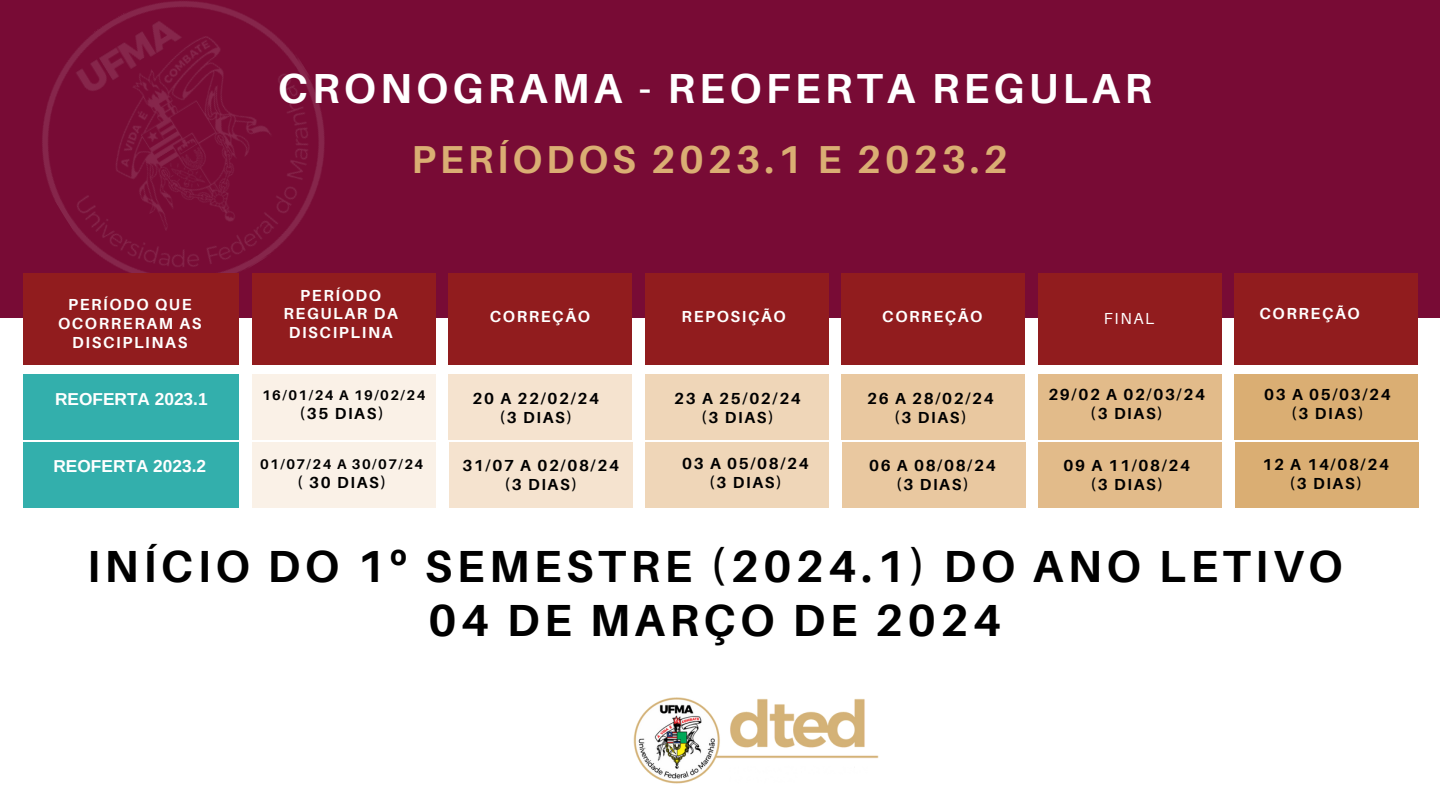
<style>
.page{position:relative;width:1440px;height:810px;background:#fff}
.page>*{position:absolute;margin:0;border:0;box-sizing:border-box;transform-origin:0 0}
.t1{font:700 45px "Aileron";letter-spacing:.1em;color:#000}
.t2{font:700 42px "Aileron";letter-spacing:.1em;color:#fff}
.t3{font:700 39px "Aileron";letter-spacing:.1em;color:#daae73}
.t4{font:700 17.3px "Arimo";color:#fff}
.t5{font:700 16px "Aileron";letter-spacing:.1em;color:#000}
.t6{font:700 16px/18.8px "Aileron";letter-spacing:.1em;color:#fff;text-align:center}
.t7{font:16px "Aileron";letter-spacing:.1em;color:#fff}
.t8{font:700 14px "Aileron";letter-spacing:.1em;color:#000}
.s1{font-family:"Noto Sans"}
</style>
<div class="page">
<div style="left:0;top:0;width:1440px;height:318px;background:#780b35"></div>
<img style="left:42px;top:1px;width:283px;height:272px">
<div style="left:252px;top:273px;width:184px;height:92px;background:#911c1e"></div>
<div style="left:23px;top:375px;width:216px;height:65px;background:#33afac"></div>
<div style="left:252px;top:375px;width:184px;height:65px;background:#faf1e7"></div>
<div style="left:645px;top:375px;width:184px;height:65px;background:#efd6b8"></div>
<div style="left:448px;top:375px;width:184px;height:65px;background:#f5e3cf"></div>
<div style="left:841px;top:375px;width:184px;height:65px;background:#e9c8a0"></div>
<div style="left:1038px;top:375px;width:184px;height:65px;background:#e2bb8a"></div>
<div style="left:23px;top:273px;width:216px;height:92px;background:#911c1e"></div>
<div style="left:448px;top:273px;width:184px;height:92px;background:#911c1e"></div>
<div style="left:645px;top:273px;width:184px;height:92px;background:#911c1e"></div>
<div style="left:841px;top:273px;width:184px;height:92px;background:#911c1e"></div>
<div style="left:1038px;top:273px;width:184px;height:92px;background:#911c1e"></div>
<div style="left:1234px;top:375px;width:184px;height:65px;background:#daae73"></div>
<div style="left:1234px;top:273px;width:184px;height:92px;background:#911c1e"></div>
<img style="left:633px;top:697px;width:246px;height:87px">
<div style="left:23px;top:442px;width:216px;height:65px;background:#33afac"></div>
<div style="left:253px;top:442px;width:183px;height:65px;background:#faf1e7"></div>
<div style="left:646px;top:442px;width:183px;height:65px;background:#efd6b8"></div>
<div style="left:449px;top:442px;width:184px;height:65px;background:#f5e3cf"></div>
<div style="left:842px;top:442px;width:184px;height:65px;background:#e9c8a0"></div>
<div style="left:1039px;top:442px;width:183px;height:65px;background:#e2bb8a"></div>
<div style="left:1235px;top:442px;width:184px;height:65px;background:#daae73"></div>
<p class="t2" style="left:278px;top:62px;width:876px">CRONOGRAMA - REOFERTA REGULAR</p>
<p class="t3" style="left:412px;top:135px;width:598px">PERÍODOS 2023.1 E 2023.2</p>
<p class="t6" style="left:58px;top:295px;width:145px">PERÍODO QUE<br>OCORRERAM AS<br>DISCIPLINAS</p>
<p class="t6" style="left:284px;top:285px;width:116px">PERÍODO<br>REGULAR DA<br>DISCIPLINA</p>
<p class="t6" style="left:490px;top:306px;width:102px">CORREÇÃO</p>
<p class="t6" style="left:682px;top:306px;width:106px">REPOSIÇÃO</p>
<p class="t6" style="left:882px;top:306px;width:102px">CORREÇÃO</p>
<p class="t7" style="left:1104px;top:308px;width:52px">FINAL</p>
<p class="t6" style="left:1260px;top:304px;width:102px">CORREÇÃO</p>
<p class="t4" style="left:55px;top:390px;width:154px">REOFERTA 2023.1</p>
<p class="t8" style="left:262px;top:387px;width:165px">16/01/24 A 19/02/24</p>
<p class="t5" style="left:299px;top:404px;width:86px">(35 DIAS)</p>
<p class="t5" style="left:473px;top:388px;width:128px">20 A 22/02/24</p>
<p class="t5" style="left:499px;top:407px;width:74px">(3 DIAS)</p>
<p class="t5" style="left:674px;top:388px;width:128px">23 A 25/02/24</p>
<p class="t5" style="left:701px;top:407px;width:74px">(3 DIAS)</p>
<p class="t5" style="left:867px;top:388px;width:128px">26 A 28/02/24</p>
<p class="t5" style="left:894px;top:407px;width:74px">(3 DIAS)</p>
<p class="t5" style="left:1048px;top:385px;width:158px">29/02 A 02/03/24</p>
<p class="t5" style="left:1090px;top:404px;width:74px">(3 DIAS)</p>
<p class="t5" style="left:1264px;top:385px;width:128px">03 A 05/03/24</p>
<p class="t5" style="left:1291px;top:404px;width:74px">(3 DIAS)</p>
<p class="t4" style="left:54px;top:457px;width:154px">REOFERTA 2023.2</p>
<p class="t8" style="left:260px;top:455px;width:165px">01/07/24 A 30/07/24</p>
<p class="t5" style="left:297px;top:472px;width:91px">( 30 DIAS)</p>
<p class="t5" style="left:462px;top:456px;width:158px">31/07 A 02/08/24</p>
<p class="t5" style="left:504px;top:474px;width:74px">(3 DIAS)</p>
<p class="t5" style="left:682px;top:453px;width:128px">03 A 05/08/24</p>
<p class="t5" style="left:709px;top:472px;width:74px">(3 DIAS)</p>
<p class="t5" style="left:869px;top:456px;width:128px">06 A 08/08/24</p>
<p class="t5" style="left:896px;top:474px;width:74px">(3 DIAS)</p>
<p class="t5" style="left:1064px;top:456px;width:128px">09 A 11/08/24</p>
<p class="t5" style="left:1090px;top:474px;width:74px">(3 DIAS)</p>
<p class="t5" style="left:1262px;top:455px;width:128px">12 A 14/08/24</p>
<p class="t5" style="left:1289px;top:473px;width:74px">(3 DIAS)</p>
<p class="t1" style="left:87px;top:538px;width:1257px">INÍCIO DO 1<span class="s1">º</span> SEMESTRE (2024.1) DO ANO LETIVO</p>
<p class="t1" style="left:428px;top:592px;width:574px">04 DE MARÇO DE 2024</p>
</div>
